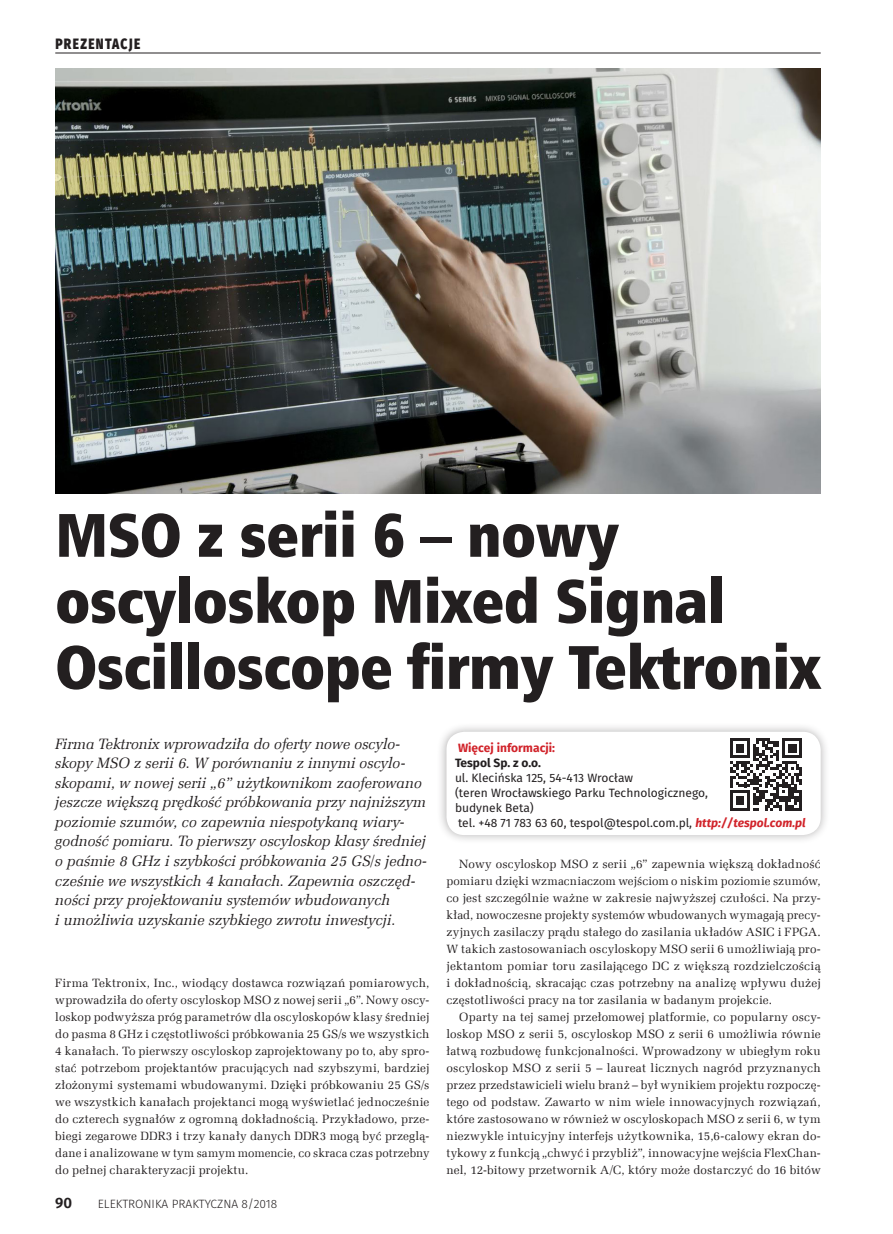
<style>
.page{position:relative;width:893px;height:1234px;background:#fff}
.page>*{position:absolute;margin:0;border:0;box-sizing:border-box;transform-origin:0 0}
._9_tytul{font:61.5px/66px "Humnst 777 X Blk Cn EU";letter-spacing:-.01em;color:#231f20}
._2_lead_do_wszystkie{font:italic 15px/19.5px "Zapf Ellipt EU";color:#231f20}
.t1{font:800 15px "Fira Sans";letter-spacing:.11em;color:#231f20;scale:.8 1}
.t2{font:600 15px "Fira Sans";color:#231f20}
._1_Body{font:12px/17px "Zapf Ellipt EU";letter-spacing:.01em;color:#231f20;text-align:justify}
._7_tabela_trec{font:12px "Fira Sans";color:#231f20}
.t3{font:300 12px "Fira Sans";color:#231f20}
._7_tabela_trec-2{font:700 12px "Fira Sans";color:#d1232a}
._7_tabela_trec-3{font:700 12px "Fira Sans";color:#231f20}
.s1{font-weight:700;font-style:italic;color:#d1232a}
</style>
<div class="page">
<hr style="left:55px;top:53px;width:766px;height:1px;background:#231f20">
<img style="left:55px;top:68px;width:766px;height:425px">
<div style="left:437px;top:721px;width:393px;height:123px;background:#231f20;opacity:.35"></div>
<div style="left:446px;top:731px;width:375px;height:103px;background:#fff;border-radius:18px"></div>
<svg style="left:730px;top:738px;width:72px;height:72px"></svg>
<p class="t1" style="left:55px;top:30px;width:108px">PREZENTACJE</p>
<p class="_9_tytul" style="left:55px;top:502px;width:767px">MSO z serii 6 – nowy oscyloskop Mixed Signal<br>Oscilloscope firmy Tektronix</p>
<p class="_2_lead_do_wszystkie" style="left:55px;top:734px;width:373px">Firma Tektronix wprowadziła do oferty nowe oscylo&shy;skopy MSO z serii 6. W porównaniu z innymi oscylo&shy;skopami, w nowej serii „6” użytkownikom zaoferowano jeszcze większą prędkość próbkowania przy najniższym poziomie szumów, co zapewnia niespotykaną wiary&shy;godność pomiaru. To pierwszy oscyloskop klasy średniej o paśmie 8 GHz i szybkości próbkowania 25 GS/s jedno&shy;cześnie we wszystkich 4 kanałach. Zapewnia oszczęd&shy;ności przy projektowaniu systemów wbudowanych<br>i umożliwia uzyskanie szybkiego zwrotu inwestycji.</p>
<p class="_1_Body" style="left:55px;top:974px;width:376px">Firma Tektronix, Inc., wiodący dostawca rozwiązań pomiarowych, wprowadziła do oferty oscyloskop MSO z nowej serii „6”. Nowy oscy&shy;loskop podwyższa próg parametrów dla oscyloskopów klasy średniej do pasma 8 GHz i częstotliwości próbkowania 25 GS/s we wszystkich 4 kanałach. To pierwszy oscyloskop zaprojektowany po to, aby spro&shy;stać potrzebom projektantów pracujących nad szybszymi, bardziej złożonymi systemami wbudowanymi. Dzięki próbkowaniu 25 GS/s we wszystkich kanałach projektanci mogą wyświetlać jednocześnie do czterech sygnałów z ogromną dokładnością. Przykładowo, prze&shy;biegi zegarowe DDR3 i trzy kanały danych DDR3 mogą być przeglą&shy;dane i analizowane w tym samym momencie, co skraca czas potrzebny do pełnej charakteryzacji projektu.</p>
<p class="t2" style="left:55px;top:1190px;width:18px">90</p>
<p class="t3" style="left:98px;top:1195px;width:181px">ELEKTRONIKA PRAKTYCZNA 8/2018</p>
<p class="_7_tabela_trec-2" style="left:458px;top:737px;width:99px">Więcej informacji:</p>
<p class="_7_tabela_trec-3" style="left:455px;top:752px;width:87px">Tespol Sp. z o.o.</p>
<p class="_7_tabela_trec" style="left:455px;top:768px;width:179px">ul. Klecińska 125, 54-413 Wrocław</p>
<p class="_7_tabela_trec" style="left:455px;top:783px;width:254px">(teren Wrocławskiego Parku Technologicznego,</p>
<p class="_7_tabela_trec" style="left:455px;top:798px;width:80px">budynek Beta)</p>
<p class="_7_tabela_trec" style="left:458px;top:813px;width:349px">tel. +48 71 783 63 60, tespol@tespol.com.pl, <span class="s1">http://tespol.com.pl</span></p>
<p class="_1_Body" style="left:446px;top:855px;width:376px;text-indent:13px">Nowy oscyloskop MSO z serii „6” zapewnia większą dokładność pomiaru dzięki wzmacniaczom wejściom o niskim poziomie szumów, co jest szczególnie ważne w zakresie najwyższej czułości. Na przy&shy;kład, nowoczesne projekty systemów wbudowanych wymagają precy&shy;zyjnych zasilaczy prądu stałego do zasilania układów ASIC i FPGA.<br>W takich zastosowaniach oscyloskopy MSO serii 6 umożliwiają pro&shy;jektantom pomiar toru zasilającego DC z większą rozdzielczością i dokładnością, skracając czas potrzebny na analizę wpływu dużej częstotliwości pracy na tor zasilania w badanym projekcie.</p>
<p class="_1_Body" style="left:446px;top:1008px;width:376px;text-indent:13px">Oparty na tej samej przełomowej platformie, co popularny oscy&shy;loskop MSO z serii 5, oscyloskop MSO z serii 6 umożliwia równie łatwą rozbudowę funkcjonalności. Wprowadzony w ubiegłym roku oscyloskop MSO z serii 5 – laureat licznych nagród przyznanych przez przedstawicieli wielu branż – był wynikiem projektu rozpoczę&shy;tego od podstaw. Zawarto w nim wiele innowacyjnych rozwiązań, które zastosowano w również w oscyloskopach MSO z serii 6, w tym niezwykle intuicyjny interfejs użytkownika, 15,6-calowy ekran do&shy;tykowy z funkcją „chwyć i przybliż”, innowacyjne wejścia FlexChan&shy;nel, 12-bitowy przetwornik A/C, który może dostarczyć do 16 bitów</p>
</div>
